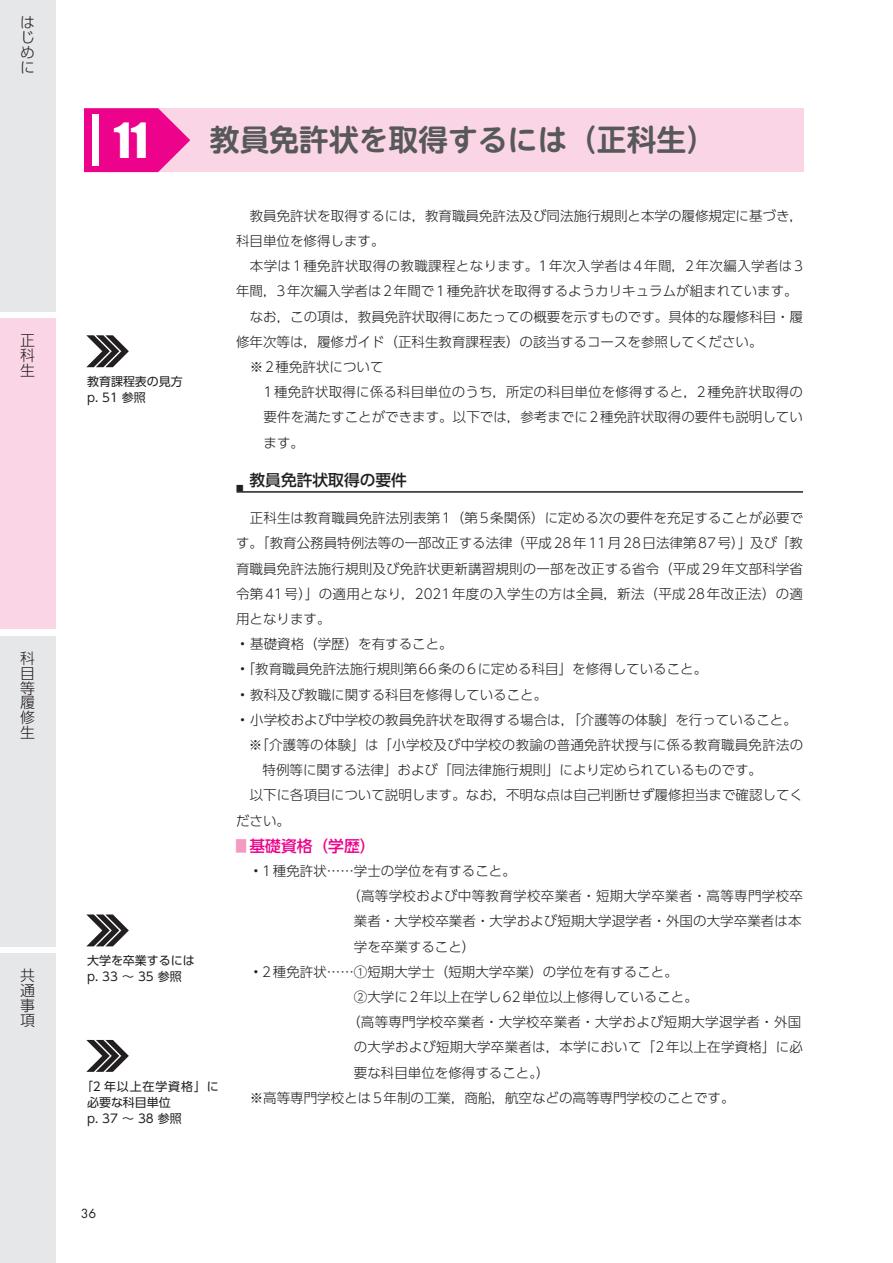
<style>
.page{position:relative;width:893px;height:1263px;background:#fff}
.page>*{position:absolute;margin:0;border:0;box-sizing:border-box;transform-origin:0 0}
.t1{font:44.7px "Impact";color:#fff}
.t2{font:700 29.7px "UD Shin M Go Pr 6 De";color:#57585a}
.t3{font:500 15.75px "UD Shin Go Pr 6 N";color:#231f20}
.t4{font:500 15.75px "UD Shin Go Pr 6 N";color:#ed028c}
.t5{font:300 14.85px/14.9px "UD Shin Go Pr 6 N";color:#231f20;text-align:justify}
.t6{font:13.8px "Futura T";color:#231f20}
.t7{font:300 13.5px/25.2px "UD Shin Go Pr 6 N";color:#231f20}
.t8{font:300 13.5px "UD Shin Go Pr 6 N";letter-spacing:.025em;color:#231f20}
.t9{font:300 13.5px "UD Shin Go Pr 6 N";letter-spacing:.02em;color:#231f20}
.t10{font:12px/15.9px "UD Shin Go Pr 6 N";color:#231f20}
.s1{font-weight:300;font-size:13.5px;color:#f499c2}
</style>
<div class="page">
<div style="left:0;top:0;width:55px;height:311px;background:#e6e7e9"></div>
<div style="left:0;top:318px;width:55px;height:311px;background:#fad5e5"></div>
<div style="left:0;top:636px;width:55px;height:310px;background:#e6e7e9"></div>
<div style="left:0;top:953px;width:55px;height:310px;background:#e6e7e9"></div>
<svg style="left:86px;top:335px;width:43px;height:32px"></svg>
<svg style="left:86px;top:914px;width:43px;height:32px"></svg>
<svg style="left:86px;top:1040px;width:43px;height:32px"></svg>
<hr style="left:237px;top:491px;width:566px;height:2px;background:#231f20">
<div style="left:84px;top:108px;width:719px;height:64px;background:#fad5e5"></div>
<svg style="left:84px;top:108px;width:106px;height:64px"></svg>
<div style="left:93px;top:115px;width:6px;height:51px;background:#fff"></div>
<p class="t5" style="left:20px;top:14px;width:15px">はじめに</p>
<p class="t5" style="left:20px;top:333px;width:16px">正科生</p>
<p class="t5" style="left:20px;top:650px;width:16px">科目等履修生</p>
<p class="t5" style="left:20px;top:968px;width:16px">共通事項</p>
<h1 class="t1" style="left:114px;top:106px;width:36px">11</h1>
<h2 class="t2" style="left:210px;top:115px;width:507px">教員免許状を取得するには（正科生）</h2>
<p class="t10" style="left:87px;top:373px;width:97px">教育課程表の見方p. 51 参照</p>
<p class="t10" style="left:87px;top:952px;width:109px">大学を卒業するにはp. 33 ～ 35 参照</p>
<p class="t10" style="left:87px;top:1078px;width:133px;text-indent:-6px">「2 年以上在学資格」に必要な科目単位<br>p. 37 ～ 38 参照</p>
<p class="t7" style="left:236px;top:203px;width:569px;text-indent:14px">教員免許状を取得するには，教育職員免許法及び同法施行規則と本学の履修規定に基づき，科目単位を修得します。</p>
<p class="t8" style="left:250px;top:255px;width:555px">本学は1種免許状取得の教職課程となります。1年次入学者は4年間，2年次編入学者は3</p>
<p class="t7" style="left:236px;top:278px;width:563px">年間，3年次編入学者は2年間で1種免許状を取得するようカリキュラムが組まれています。</p>
<p class="t7" style="left:250px;top:303px;width:555px">なお，この項は，教員免許状取得にあたっての概要を示すものです。具体的な履修科目・履</p>
<p class="t7" style="left:236px;top:329px;width:528px">修年次等は，履修ガイド（正科生教育課程表）の該当するコースを参照してください。</p>
<p class="t7" style="left:250px;top:354px;width:135px">※2種免許状について</p>
<p class="t7" style="left:264px;top:379px;width:541px">1種免許状取得に係る科目単位のうち，所定の科目単位を修得すると，2種免許状取得の</p>
<p class="t7" style="left:264px;top:404px;width:541px">要件を満たすことができます。以下では，参考までに2種免許状取得の要件も説明してい</p>
<p class="t7" style="left:264px;top:429px;width:42px">ます。</p>
<p class="t3" style="left:236px;top:467px;width:173px"><sub>■</sub> 教員免許状取得の要件</p>
<p class="t7" style="left:236px;top:505px;width:569px;text-align:justify;text-indent:14px">正科生は教育職員免許法別表第1（第5条関係）に定める次の要件を充足することが必要です。「教育公務員特例法等の一部改正する法律（平成28年11月28日法律第87号）」及び「教育職員免許法施行規則及び免許状更新講習規則の一部を改正する省令（平成29年文部科学省令第41号）」の適用となり，2021年度の入学生の方は全員，新法（平成28年改正法）の適用となります。</p>
<p class="t7" style="left:239px;top:631px;width:215px">• 基礎資格（学歴）を有すること。</p>
<p class="t7" style="left:239px;top:656px;width:469px">•「教育職員免許法施行規則第66条の6に定める科目」を修得していること。</p>
<p class="t7" style="left:239px;top:681px;width:309px">• 教科及び教職に関する科目を修得していること。</p>
<p class="t7" style="left:239px;top:706px;width:559px">• 小学校および中学校の教員免許状を取得する場合は，「介護等の体験」を行っていること。</p>
<p class="t7" style="left:249px;top:732px;width:556px">※「介護等の体験」は「小学校及び中学校の教諭の普通免許状授与に係る教育職員免許法の</p>
<p class="t7" style="left:263px;top:757px;width:501px">特例等に関する法律」および「同法律施行規則」により定められているものです。</p>
<p class="t7" style="left:250px;top:782px;width:555px">以下に各項目について説明します。なお，不明な点は自己判断せず履修担当まで確認してく</p>
<p class="t7" style="left:236px;top:807px;width:55px">ださい。</p>
<p class="t4" style="left:236px;top:833px;width:141px"><span class="s1">▊</span>基礎資格（学歴）</p>
<p class="t7" style="left:253px;top:858px;width:264px">• 1種免許状……学士の学位を有すること。</p>
<p class="t8" style="left:347px;top:885px;width:457px">（高等学校および中等教育学校卒業者・短期大学卒業者・高等専門学校卒</p>
<p class="t7" style="left:354px;top:908px;width:449px">業者・大学校卒業者・大学および短期大学退学者・外国の大学卒業者は本</p>
<p class="t7" style="left:354px;top:933px;width:123px">学を卒業すること）</p>
<p class="t7" style="left:253px;top:958px;width:426px">• 2種免許状……①短期大学士（短期大学卒業）の学位を有すること。</p>
<p class="t7" style="left:354px;top:984px;width:345px">②大学に2年以上在学し62単位以上修得していること。</p>
<p class="t9" style="left:347px;top:1011px;width:456px">（高等専門学校卒業者・大学校卒業者・大学および短期大学退学者・外国</p>
<p class="t7" style="left:354px;top:1034px;width:451px">の大学および短期大学卒業者は，本学において「2年以上在学資格」に必</p>
<p class="t7" style="left:354px;top:1059px;width:197px">要な科目単位を修得すること。）</p>
<p class="t7" style="left:250px;top:1084px;width:486px">※高等専門学校とは5年制の工業，商船，航空などの高等専門学校のことです。</p>
<p class="t6" style="left:81px;top:1205px;width:17px">36</p>
</div>
